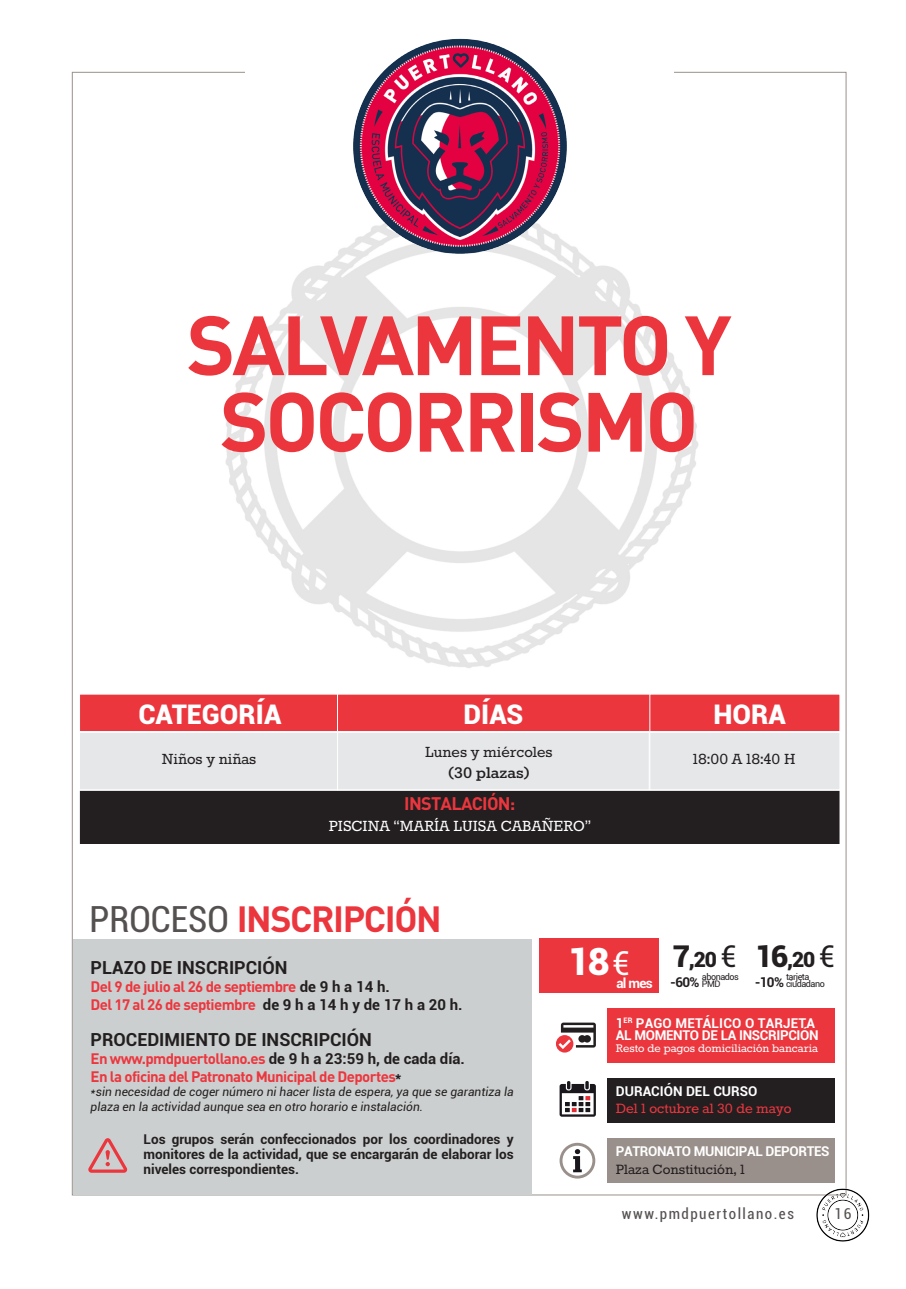
<style>
.page{position:relative;width:906px;height:1289px;background:#fff}
.page>*{position:absolute;margin:0;border:0;box-sizing:border-box;transform-origin:0 0}
.Headline_1{font:700 82.5px "DIN";letter-spacing:-.04em;color:#ec363e}
.tabla{font:900 37.5px "Roboto";color:#fff}
.Headline_2{font:700 36px "DIN";letter-spacing:-.04em;color:#ec363e}
.Title_1{font:900 27px "Roboto";color:#fff}
.tabla-2{font:900 21px "Roboto";color:#231f20}
.t1{font:700 18px "Roboto";color:#231f20}
.tabla-3{font:18px "Rokkitt";color:#231f20}
.tabla-4{font:18px "Rokkitt";color:#fff}
.tabla-5{font:700 18px "DIN";letter-spacing:-.04em;color:#ec363e}
.tabla-6{font:700 18px "Rokkitt";color:#231f20}
.tabla-7{font:16.5px "Rokkitt";color:#ec363e}
.tabla-8{font:16.5px "Rokkitt";color:#231f20}
.t2{font:700 15px "DIN";letter-spacing:-.04em;color:#ec363e}
.Page_number__title{font:condensed 15px "Roboto";letter-spacing:.1em;color:#565151}
.tabla-9{font:700 13.5px/15px "Roboto";color:#231f20;text-align:justify}
.tabla-10{font:700 13.5px "Roboto";letter-spacing:-.025em;color:#fff}
.tabla-11{font:13.5px "Rokkitt";color:#fff}
.tabla-12{font:700 13.5px "Roboto";letter-spacing:.01em;color:#fff}
.tabla-13{font:700 13.5px "Roboto";color:#fff}
.t3{font:italic 12px/14.4px "Roboto";color:#231f20}
.tabla-14{font:9px "Roboto";letter-spacing:-.05em;color:#231f20}
.s1{font-size:21px}
.s2{font-family:"Roboto";font-weight:400;font-stretch:condensed;color:#565151}
.s3{font-family:"Roboto";color:#231f20}
.s4{font-weight:400;font-size:33px}
.s5{font-size:30px}
.s6{font-weight:400;font-size:30px}
</style>
<div class="page">
<img style="left:225px;top:262px;width:474px;height:406px">
<img style="left:794px;top:1180px;width:76px;height:62px">
<div style="left:79px;top:693px;width:260px;height:39px;background:#ec363e;border:1px solid #fff"></div>
<div style="left:337px;top:693px;width:316px;height:39px;background:#ec363e;border:1px solid #fff"></div>
<div style="left:649px;top:693px;width:191px;height:39px;background:#ec363e;border:1px solid #fff"></div>
<div style="left:80px;top:791px;width:759px;height:52px;background:#231f20"></div>
<div style="left:80px;top:790px;width:759px;height:53px;border:1px solid #231f20"></div>
<div style="left:79px;top:732px;width:259px;height:58px;background:#e6e7e9;border:1px solid #fff"></div>
<div style="left:337px;top:732px;width:312px;height:58px;background:#e6e7e9;border:1px solid #fff"></div>
<div style="left:649px;top:732px;width:191px;height:58px;background:#e6e7e9;border:1px solid #fff"></div>
<div style="left:73px;top:938px;width:458px;height:256px;background:#cccfcf"></div>
<svg style="left:88px;top:1138px;width:39px;height:34px"></svg>
<div style="left:608px;top:1008px;width:227px;height:54px;background:#ec363e"></div>
<div style="left:608px;top:1078px;width:227px;height:44px;background:#231f20"></div>
<svg style="left:559px;top:1081px;width:37px;height:35px"></svg>
<svg style="left:556px;top:1022px;width:40px;height:30px"></svg>
<div style="left:608px;top:1138px;width:227px;height:44px;background:#9a908b"></div>
<svg style="left:559px;top:1142px;width:36px;height:36px"></svg>
<div style="left:538px;top:938px;width:120px;height:54px;background:#ec363e"></div>
<img style="left:325px;top:38px;width:267px;height:240px">
<p class="Headline_1" style="left:187px;top:291px;width:546px">SALVAMENTO Y</p>
<p class="Headline_1" style="left:220px;top:368px;width:480px">SOCORRISMO</p>
<p class="Title_1" style="left:138px;top:694px;width:144px">CATEGORÍA</p>
<p class="Title_1" style="left:463px;top:694px;width:61px">DÍAS</p>
<p class="Title_1" style="left:713px;top:694px;width:74px">HORA</p>
<p class="tabla-3" style="left:162px;top:750px;width:96px">Niños y niñas</p>
<p class="tabla-3" style="left:425px;top:743px;width:129px">Lunes y miércoles</p>
<p class="tabla-6" style="left:448px;top:763px;width:83px"><span class="s1">(</span>30 plazas<span class="s1">)</span></p>
<p class="tabla-5" style="left:404px;top:791px;width:113px">INSTALACIÓN:</p>
<p class="tabla-4" style="left:329px;top:817px;width:264px">PISCINA “MARÍA LUISA CABAÑERO”</p>
<p class="tabla-3" style="left:693px;top:750px;width:104px">18:00 A 18:40 H</p>
<p class="Headline_2" style="left:89px;top:895px;width:354px"><span class="s2">PROCESO</span> INSCRIPCIÓN</p>
<p class="t1" style="left:91px;top:955px;width:198px">PLAZO DE INSCRIPCIÓN</p>
<p class="t2" style="left:91px;top:976px;width:301px">Del 9 de julio al 26 de septiembre <span class="s3">de 9 h a 14 h.</span></p>
<p class="t2" style="left:91px;top:994px;width:373px">Del 17 al 26 de septiembre <span class="s3">de 9 h a 14 h y de 17 h a 20 h.</span></p>
<p class="t1" style="left:91px;top:1026px;width:283px">PROCEDIMIENTO DE INSCRIPCIÓN</p>
<p class="t2" style="left:91px;top:1048px;width:376px">En www.pmdpuertollano.es <span class="s3">de 9 h a 23:59 h, de cada día.</span></p>
<p class="t2" style="left:91px;top:1066px;width:312px">En la oficina del Patronato Municipal de Deportes<span class="s3">*</span></p>
<p class="t3" style="left:91px;top:1084px;width:425px">*sin necesidad de coger número ni hacer lista de espera, ya que se garantiza la plaza en la actividad aunque sea en otro horario e instalación.</p>
<p class="tabla-9" style="left:143px;top:1130px;width:372px">Los grupos serán confeccionados por los coordinadores y monitores de la actividad, que se encargarán de elaborar los niveles correspondientes.</p>
<p class="tabla" style="left:568px;top:935px;width:63px">18<span class="s4">€</span></p>
<p class="tabla-10" style="left:616px;top:973px;width:38px">al mes</p>
<p class="tabla-2" style="left:673px;top:944px;width:65px"><span class="s5">7</span>,20 <span class="s6">€</span></p>
<p class="tabla-9" style="left:670px;top:974px;width:31px">-60%</p>
<p class="tabla-14" style="left:702px;top:970px;width:39px">abonados</p>
<p class="tabla-14" style="left:702px;top:977px;width:20px">PMD</p>
<p class="tabla-2" style="left:755px;top:944px;width:81px"><span class="s5">16</span>,20 <span class="s6">€</span></p>
<p class="tabla-9" style="left:754px;top:974px;width:31px">-10%</p>
<p class="tabla-14" style="left:786px;top:970px;width:25px">tarjeta</p>
<p class="tabla-14" style="left:786px;top:977px;width:40px">ciudadano</p>
<p class="tabla-12" style="left:616px;top:1013px;width:201px">1<sup>ER</sup> PAGO METÁLICO O TARJETA</p>
<p class="tabla-10" style="left:616px;top:1025px;width:204px">AL MOMENTO DE LA INSCRIPCIÓN</p>
<p class="tabla-11" style="left:616px;top:1041px;width:204px">Resto de pagos domiciliación bancaria</p>
<p class="tabla-13" style="left:616px;top:1081px;width:143px">DURACIÓN DEL CURSO</p>
<p class="tabla-7" style="left:616px;top:1101px;width:177px">Del 1 octubre al 30 de mayo</p>
<p class="tabla-10" style="left:616px;top:1141px;width:215px">PATRONATO MUNICIPAL DEPORTES</p>
<p class="tabla-8" style="left:616px;top:1161px;width:130px">Plaza Constitución, 1</p>
<p class="Page_number__title" style="left:622px;top:1203px;width:173px">www.pmdpuertollano.es</p>
<p class="Page_number__title" style="left:834px;top:1203px;width:18px">16</p>
</div>
